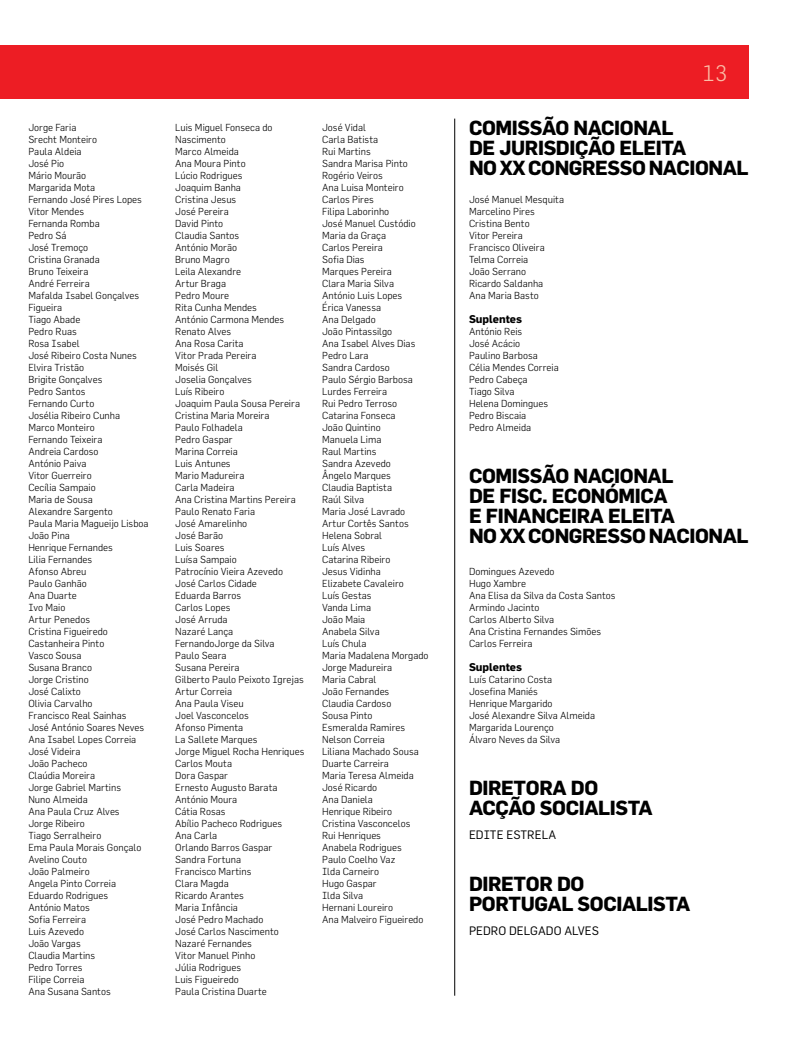
<style>
.page{position:relative;width:794px;height:1049px;background:#fff}
.page>*{position:absolute;margin:0;border:0;box-sizing:border-box;transform-origin:0 0}
.t1{font:300 22px "Flama";color:#fbbea7}
.t2{font:700 20px/20px "Flama";letter-spacing:.095em;color:#000}
.t3{font:12px "Flama";color:#000}
.t4{font:700 11px "Flama";color:#000}
.t5{font:300 10px/12px "Flama";color:#000}
</style>
<div class="page">
<div style="left:0;top:45px;width:748px;height:54px;background:#ed1d24"></div>
<hr style="left:454px;top:119px;width:1px;height:877px;background:#000">
<p class="t5" style="left:28px;top:121px;width:122px">Jorge Faria<br>Srecht Monteiro<br>Paula Aldeia<br>José Pio<br>Mário Mourão<br>Margarida Mota<br>Fernando José Pires Lopes<br>Vitor Mendes<br>Fernanda Romba<br>Pedro Sá<br>José Tremoço<br>Cristina Granada<br>Bruno Teixeira<br>André Ferreira<br>Mafalda Isabel Gonçalves<br>Figueira<br>Tiago Abade<br>Pedro Ruas<br>Rosa Isabel<br>José Ribeiro Costa N unes<br>Elvira Tristão<br>Brigite Gonçalves<br>Pedro Santos<br>Fernando Curto<br>Josélia Ribeiro Cunha<br>Marco Monteiro<br>Fernando Teixeira<br>Andreia Cardoso<br>António Paiva<br>Vitor Guerreiro<br>Cecília Sampaio<br>Maria de Sousa<br>Alexandre Sargento<br>Paula Maria Magueijo Lisboa<br>João Pina<br>Henrique Fernandes<br>Lilia Fernandes<br>Afonso Abreu<br>Paulo Ganhão<br>Ana Duarte<br>Ivo Maio<br>Artur Penedos<br>Cristina Figueiredo<br>Castanheira Pinto<br>Vasco Sousa<br>Susana Branco<br>Jorge Cristino<br>José Calixto<br>Olivia Carvalho<br>Francisco Real Sainhas<br>José António Soares N eves<br>Ana Isabel Lopes Correia<br>José Videira<br>João Pacheco<br>Claúdia Moreira<br>Jorge Gabriel Martins<br>Nuno Almeida<br>Ana Paula Cruz Alves<br>Jorge Ribeiro<br>Tiago Serralheiro<br>Ema Paula Morais Gonçalo<br>Avelino Couto<br>João Palmeiro<br>Angela Pinto Correia<br>Eduardo Rodrigues<br>António Matos<br>Sofia Ferreira<br>Luis Azevedo<br>João Vargas<br>Claudia Martins<br>Pedro Torres<br>Filipe Correia<br>Ana Susana Santos</p>
<p class="t5" style="left:175px;top:121px;width:131px">Luis Miguel Fonseca do<br>Nascimento<br>Marco Almeida<br>Ana Moura Pinto<br>Lúcio Rodrigues<br>Joaquim Banha<br>Cristina Jesus<br>José Pereira<br>David Pinto<br>Claudia Santos<br>António Morão<br>Bruno Magro<br>Leila Alexandre<br>Artur Braga<br>Pedro Moure<br>Rita Cunha Mendes<br>António Carmona Mendes<br>Renato Alves<br>Ana Rosa Carita<br>Vitor Prada Pereira<br>Moisés Gil<br>Joselia Gonçalves<br>Luís Ribeiro<br>Joaquim Paula Sousa Pereira<br>Cristina Maria Moreira<br>Paulo Folhadela<br>Pedro Gaspar<br>Marina Correia<br>Luis Antunes<br>Mario Madureira<br>Carla Madeira<br>Ana Cristina Martins Pereira<br>Paulo Renato Faria<br>José Amarelinho<br>José Barão<br>Luis Soares<br>Luísa Sampaio<br>Patrocínio Vieira Azevedo<br>José Carlos Cidade<br>Eduarda Barros<br>Carlos Lopes<br>José Arruda<br>Nazaré Lança<br>FernandoJorge da Silva<br>Paulo Seara<br>Susana Pereira<br>Gilberto Paulo Peixoto Igrejas<br>Artur Correia<br>Ana Paula Viseu<br>Joel Vasconcelos<br>Afonso Pimenta<br>La Sallete Marques<br>Jorge Miguel Rocha Henriques<br>Carlos Mouta<br>Dora Gaspar<br>Ernesto Augusto Barata<br>António Moura<br>Cátia Rosas<br>Abílio Pacheco Rodrigues<br>Ana Carla<br>Orlando Barros Gaspar<br>Sandra Fortuna<br>Francisco Martins<br>Clara Magda<br>Ricardo Arantes<br>Maria Infância<br>José Pedro Machado<br>José Carlos Nascimento<br>Nazaré Fernandes<br>Vitor Manuel Pinho<br>Júlia Rodrigues<br>Luis Figueiredo<br>Paula Cristina Duarte</p>
<p class="t5" style="left:322px;top:121px;width:108px">José Vidal<br>Carla Batista<br>Rui Martins<br>Sandra Marisa Pinto<br>Rogério Veiros<br>Ana Luisa Monteiro<br>Carlos Pires<br>Filipa Laborinho<br>José Manuel Custódio<br>Maria da Graça<br>Carlos Pereira<br>Sofia Dias<br>Marques Pereira<br>Clara Maria Silva<br>António Luis Lopes<br>Érica Vanessa<br>Ana Delgado<br>João Pintassilgo<br>Ana Isabel Alves Dias<br>Pedro Lara<br>Sandra Cardoso<br>Paulo Sérgio Barbosa<br>Lurdes Ferreira<br>Rui Pedro Terroso<br>Catarina Fonseca<br>João Quintino<br>Manuela Lima<br>Raul Martins<br>Sandra Azevedo<br>Ângelo Marques<br>Claudia Baptista<br>Raúl Silva<br>Maria José Lavrado<br>Artur Cortês Santos<br>Helena Sobral<br>Luís Alves<br>Catarina Ribeiro<br>Jesus Vidinha<br>Elizabete Cavaleiro<br>Luís Gestas<br>Vanda Lima<br>João Maia<br>Anabela Silva<br>Luís Chula<br>Maria Madalena Morgado<br>Jorge Madureira<br>Maria Cabral<br>João Fernandes<br>Claudia Cardoso<br>Sousa Pinto<br>Esmeralda Ramires<br>Nelson Correia<br>Liliana Machado Sousa<br>Duarte Carreira<br>Maria Teresa Almeida<br>José Ricardo<br>Ana Daniela<br>Henrique Ribeiro<br>Cristina Vasconcelos<br>Rui Henriques<br>Anabela Rodrigues<br>Paulo Coelho Vaz<br>Ilda Carneiro<br>Hugo Gaspar<br>Ilda Silva<br>Hernani Loureiro<br>Ana Malveiro Figueiredo</p>
<h1 class="t1" style="left:702px;top:60px;width:26px">13</h1>
<h2 class="t2" style="left:469px;top:117px;width:63px">COMISSÃ</h2>
<h2 class="t2" style="left:469px;top:117px;width:276px;text-indent:86px">O NACIONAL<br>DE JURISDIÇÃO ELEITA<br>NO XX CONGRESSO NACIONAL</h2>
<p class="t5" style="left:469px;top:193px;width:97px">José Manuel Mesquita<br>Marcelino Pires<br>Cristina Bento<br>Vitor Pereira<br>Francisco Oliveira<br>Telma Correia<br>João Serrano<br>Ricardo Saldanha<br>Ana Maria Basto</p>
<p class="t4" style="left:469px;top:312px;width:55px">SUPLENTES</p>
<p class="t5" style="left:469px;top:325px;width:91px">António Reis<br>José Acácio<br>Paulino Barbosa<br>Célia Mendes Correia<br>Pedro Cabeça<br>Tiago Silva<br>Helena Domingues<br>Pedro Biscaia<br>Pedro Almeida</p>
<h2 class="t2" style="left:469px;top:465px;width:63px">COMISSÃ</h2>
<h2 class="t2" style="left:469px;top:465px;width:200px;text-indent:86px">O NACIONAL<br>DE FISC. ECONÓM</h2>
<h2 class="t2" style="left:469px;top:485px;width:276px;text-indent:166px">ICA<br>E FINANCEIRA ELEITA<br>NO XX CONGRESSO NACIONAL</h2>
<p class="t5" style="left:469px;top:565px;width:148px">Domingues Azevedo<br>Hugo Xambre<br>Ana Elisa da Silva da Costa Santos<br>Armindo Jacinto<br>Carlos Alberto Silva<br>Ana Cristina Fernandes Simões<br>Carlos Ferreira</p>
<p class="t4" style="left:469px;top:660px;width:55px">SUPLENTES</p>
<p class="t5" style="left:469px;top:673px;width:128px">Luís Catarino Costa<br>Josefina Maniés<br>Henrique Margarido<br>José Alexandre Silva Almeida<br>Margarida Lourenço<br>Álvaro N eves da Silva</p>
<h2 class="t2" style="left:469px;top:777px;width:182px">DIRETORA DO<br>ACÇÃO SOCIALISTA</h2>
<p class="t3" style="left:469px;top:828px;width:89px">EDITE ESTRELA</p>
<h2 class="t2" style="left:469px;top:873px;width:220px">DIRETOR DO<br>PORTUGAL SOCIALISTA</h2>
<p class="t3" style="left:469px;top:924px;width:132px">PEDRO DE LGADO ALVES</p>
</div>
